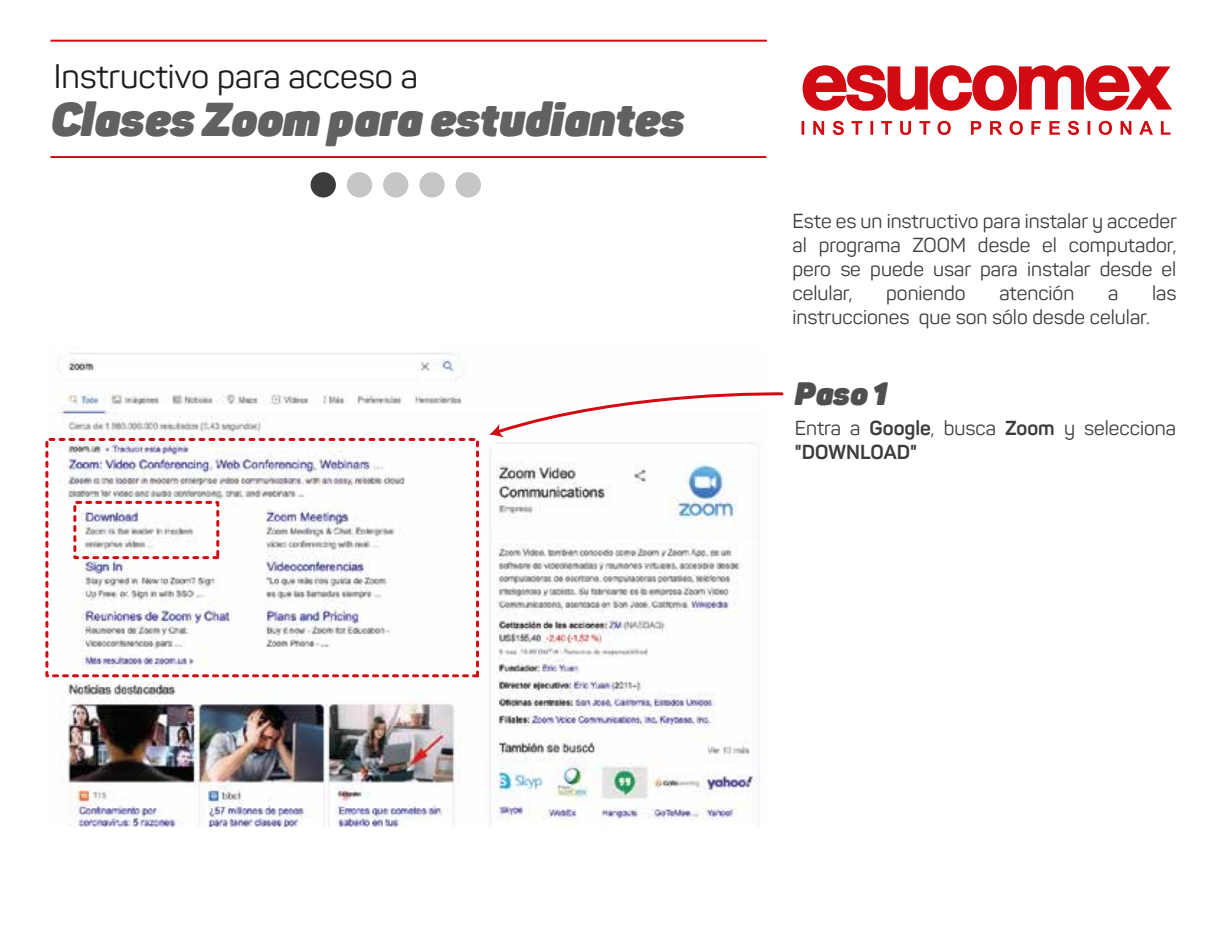
<style>
.page{position:relative;width:1224px;height:929px;background:#fff}
.page>*{position:absolute;margin:0;border:0;box-sizing:border-box;transform-origin:0 0}
.t1{font:italic 900 46.8px "Panton";color:#616160}
.t2{font:33.6px "Panton";color:#1d1d1b}
.t3{font:italic 900 32px "Panton";color:#504f4f}
.t4{font:20px/24px "Panton";color:#3c3c3b}
.s1{font-weight:700}
</style>
<div class="page">
<svg style="left:802px;top:65px;width:370px;height:70px"></svg>
<hr style="left:50px;top:156px;width:716px;height:2px;background:#d20a11">
<hr style="left:50px;top:40px;width:717px;height:2px;background:#d20a11">
<div style="left:311px;top:172px;width:25px;height:25px;background:#3c3c3b;border-radius:50%"></div>
<div style="left:347px;top:172px;width:25px;height:25px;background:#c6c6c6;border-radius:50%"></div>
<div style="left:383px;top:172px;width:25px;height:25px;background:#c6c6c6;border-radius:50%"></div>
<div style="left:419px;top:172px;width:26px;height:25px;background:#c6c6c6;border-radius:50%"></div>
<div style="left:456px;top:172px;width:25px;height:25px;background:#c6c6c6;border-radius:50%"></div>
<img style="left:53px;top:352px;width:708px;height:474px">
<div style="left:45px;top:438px;width:434px;height:239px;border:3px dashed #d20a11"></div>
<div style="left:73px;top:501px;width:146px;height:58px;border:3px dashed #d20a11"></div>
<svg style="left:489px;top:391px;width:295px;height:47px"></svg>
<h2 class="t2" style="left:54px;top:55px;width:366px">Instructivo para acceso a</h2>
<h1 class="t1" style="left:50px;top:89px;width:636px">Clases Zoom para estudiantes</h1>
<p class="t4" style="left:793px;top:208px;width:386px;text-align:justify">Este es un instructivo para instalar y acceder al programa ZOOM desde el computador, pero se puede usar para instalar desde el celular,</p>
<p class="t4" style="left:886px;top:280px;width:81px">poniendo</p>
<p class="t4" style="left:999px;top:280px;width:76px">atención</p>
<p class="t4" style="left:1108px;top:280px;width:12px">a</p>
<p class="t4" style="left:1152px;top:280px;width:26px">las</p>
<p class="t4" style="left:793px;top:304px;width:359px">instrucciones que son sólo desde celular.</p>
<h3 class="t3" style="left:795px;top:372px;width:94px">Paso 1</h3>
<p class="t4" style="left:795px;top:415px;width:383px">Entra a <span class="s1">Google</span>, busca <span class="s1">Zoom</span> y selecciona <span class="s1">"DOWNLOAD"</span></p>
</div>
